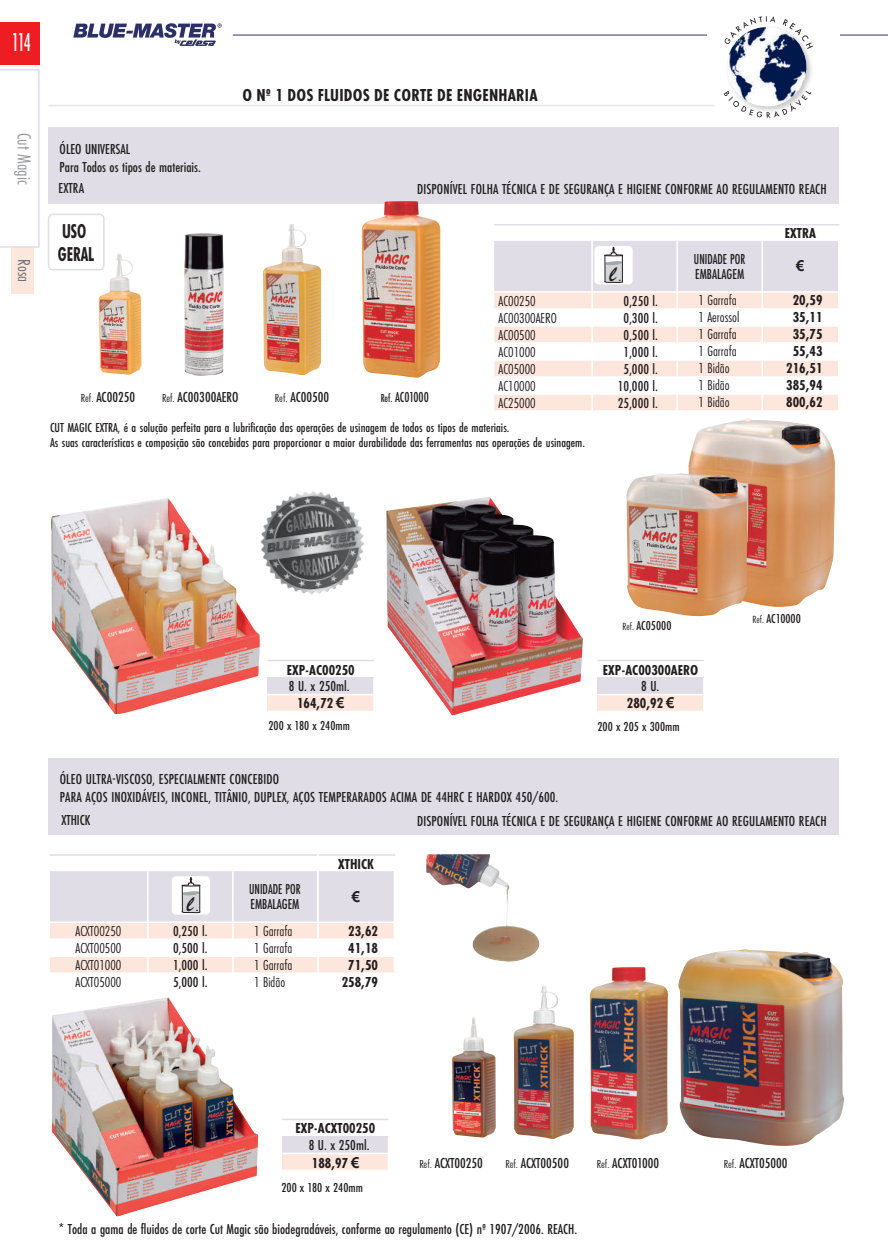
<style>
.page{position:relative;width:888px;height:1258px;background:#fff}
.page>*{position:absolute;margin:0;border:0;box-sizing:border-box;transform-origin:0 0}
.t1{font:500 27px "Futura PT Cond";color:#fff;scale:.7 1}
.t2{font:22.5px "Brush Script Std";color:#231f20}
.t3{font:19.5px "Futura PT Cond";color:#939598}
.t4{font:700 condensed 19.5px/23.4px "Futura BT";color:#231f20;scale:.83 1}
.t5{font:700 18px "Futura PT Cond";letter-spacing:.01em;color:#231f20}
.t6{font:18px "Futura PT Cond";color:#6c6d70}
.t7{font:500 15px/18px "Futura PT Cond";color:#231f20}
.t8{font:15px/17px "Futura PT Cond";color:#231f20}
.t9{font:700 15px/17px "Futura PT Cond";color:#231f20;text-align:center}
.t10{font:500 15px/15px "Futura PT Cond";color:#231f20;scale:.88 1}
.t11{font:500 15px "Futura PT Cond";color:#231f20;scale:.9 1}
.t12{font:700 15px "Arial";color:#231f20}
.t13{font:500 13.5px/15px "Futura PT Cond";color:#231f20}
.s1{font-weight:400;font-size:12px}
.s2{font-size:12px}
.s3{font-family:"Andale Mono";font-size:12.3px}
.s4{font-family:"Arial"}
.s5{font-weight:400;font-size:10.8px}
</style>
<div class="page">
<hr style="left:233px;top:35px;width:655px;height:1px;background:#2c3066">
<div style="left:12px;top:247px;width:22px;height:47px;background:#fde7dc"></div>
<div style="left:0;top:23px;width:40px;height:42px;background:#ee1d23"></div>
<svg style="left:0;top:69px;width:40px;height:179px"></svg>
<svg style="left:73px;top:23px;width:149px;height:23px"></svg>
<div style="left:707px;top:22px;width:132px;height:76px;background:#fff"></div>
<div style="left:49px;top:127px;width:790px;height:77px;background:#e0dde6"></div>
<hr style="left:494px;top:224px;width:98px;height:1px;background:#e0dde6">
<hr style="left:592px;top:224px;width:85px;height:1px;background:#e0dde6">
<hr style="left:677px;top:224px;width:85px;height:1px;background:#e0dde6">
<hr style="left:762px;top:224px;width:77px;height:1px;background:#e0dde6">
<div style="left:49px;top:758px;width:790px;height:76px;background:#e0dde6"></div>
<img style="left:99px;top:254px;width:43px;height:121px">
<img style="left:184px;top:233px;width:40px;height:143px">
<img style="left:263px;top:224px;width:58px;height:151px">
<img style="left:362px;top:201px;width:78px;height:177px">
<img style="left:688px;top:418px;width:147px;height:189px">
<img style="left:626px;top:473px;width:122px;height:143px">
<img style="left:426px;top:854px;width:113px;height:108px">
<img style="left:678px;top:949px;width:166px;height:197px">
<img style="left:514px;top:986px;width:60px;height:153px">
<img style="left:590px;top:967px;width:78px;height:172px">
<img style="left:452px;top:1016px;width:44px;height:121px">
<img style="left:52px;top:997px;width:206px;height:220px">
<img style="left:51px;top:498px;width:209px;height:217px">
<div style="left:268px;top:677px;width:106px;height:17px;background:#e0dde6"></div>
<div style="left:268px;top:694px;width:106px;height:17px;background:#fde7dc"></div>
<hr style="left:268px;top:694px;width:107px;height:1px;background:#fff">
<svg style="left:373px;top:677px;width:1px;height:34px"></svg>
<hr style="left:268px;top:660px;width:106px;height:1px;background:#e0dde6">
<img style="left:386px;top:497px;width:197px;height:218px">
<div style="left:597px;top:677px;width:107px;height:17px;background:#e0dde6"></div>
<div style="left:597px;top:694px;width:107px;height:17px;background:#fde7dc"></div>
<hr style="left:597px;top:694px;width:107px;height:1px;background:#fff">
<svg style="left:703px;top:677px;width:1px;height:34px"></svg>
<hr style="left:597px;top:660px;width:107px;height:1px;background:#e0dde6">
<div style="left:725px;top:25px;width:89px;height:89px;background:#231f20;opacity:.25"></div>
<img style="left:727px;top:49px;width:80px;height:42px">
<svg style="left:494px;top:225px;width:345px;height:186px"></svg>
<div style="left:282px;top:1136px;width:106px;height:17px;background:#e0dde6"></div>
<div style="left:282px;top:1153px;width:106px;height:17px;background:#fde7dc"></div>
<hr style="left:282px;top:1152px;width:107px;height:2px;background:#fff">
<hr style="left:282px;top:1118px;width:106px;height:2px;background:#e0dde6">
<hr style="left:49px;top:105px;width:665px;height:1px;background:#e6e7e9">
<svg style="left:99px;top:254px;width:5px;height:16px"></svg>
<div style="left:48px;top:214px;width:57px;height:56px;border:2px solid #e0dde6;border-radius:4px"></div>
<svg style="left:50px;top:854px;width:345px;height:119px"></svg>
<img style="left:246px;top:491px;width:118px;height:118px">
<svg style="left:725px;top:16px;width:88px;height:33px"></svg>
<svg style="left:724px;top:91px;width:87px;height:27px"></svg>
<h1 class="t1" style="left:12px;top:27px;width:29px">114</h1>
<h3 class="t3" style="left:35px;top:133px;width:53px;rotate:90deg">Cut Magic</h3>
<p class="t6" style="left:35px;top:259px;width:24px;rotate:90deg">Rosa</p>
<p class="t7" style="left:60px;top:140px;width:143px">ÓLEO UNIVERSAL<br>Para Todos os tipos de materiais.</p>
<p class="t7" style="left:59px;top:179px;width:27px">EXTRA</p>
<p class="t5" style="left:242px;top:84px;width:297px">O Nº 1 DOS FLUIDOS DE CORTE DE ENGENHARIA</p>
<p class="t7" style="left:417px;top:180px;width:411px">DISPONÍVEL FOLHA TÉCNICA E DE SEGURANÇA E HIGIENE CONFORME AO REGULAMENTO REACH</p>
<h3 class="t4" style="left:58px;top:219px;width:45px">USO<br>GERAL</h3>
<p class="t7" style="left:81px;top:388px;width:56px"><span class="s1">Ref.</span> AC00250</p>
<p class="t7" style="left:162px;top:388px;width:78px"><span class="s1">Ref.</span> AC00300AERO</p>
<p class="t7" style="left:275px;top:388px;width:56px"><span class="s1">Ref.</span> AC00500</p>
<p class="t11" style="left:381px;top:388px;width:55px"><span class="s2">Ref.</span> AC01000</p>
<h2 class="t2" style="left:609px;top:261px;width:16px">l<span class="s3">.</span></h2>
<p class="t8" style="left:498px;top:293px;width:39px">AC00250</p>
<p class="t7" style="left:624px;top:292px;width:36px">0,250 l.</p>
<p class="t8" style="left:498px;top:310px;width:60px">AC00300AERO</p>
<p class="t7" style="left:624px;top:309px;width:36px">0,300 l.</p>
<p class="t8" style="left:498px;top:327px;width:39px">AC00500</p>
<p class="t7" style="left:624px;top:326px;width:36px">0,500 l.</p>
<p class="t8" style="left:498px;top:344px;width:39px">AC01000</p>
<p class="t7" style="left:624px;top:343px;width:36px">1,000 l.</p>
<p class="t8" style="left:498px;top:361px;width:39px">AC05000</p>
<p class="t7" style="left:624px;top:360px;width:36px">5,000 l.</p>
<p class="t8" style="left:498px;top:378px;width:39px">AC10000</p>
<p class="t7" style="left:618px;top:377px;width:42px">10,000 l.</p>
<p class="t8" style="left:498px;top:395px;width:39px">AC25000</p>
<p class="t7" style="left:618px;top:394px;width:42px">25,000 l.</p>
<p class="t13" style="left:50px;top:420px;width:536px">CUT MAGIC EXTRA, é a solução perfeita para a lubrificação das operações de usinagem de todos os tipos de materiais.<br>As suas características e composição são concebidas para proporcionar a maior durabilidade das ferramentas nas operações de usinagem.</p>
<p class="t10" style="left:694px;top:251px;width:60px">UNIDADE POR<br>EMBALAGEM</p>
<p class="t8" style="left:698px;top:292px;width:42px">1 Garrafa<br>1 Aerossol<br>1 Garrafa<br>1 Garrafa<br>1 Bidão<br>1 Bidão<br>1 Bidão</p>
<p class="t9" style="left:785px;top:225px;width:33px">EXTRA</p>
<p class="t12" style="left:796px;top:256px;width:10px">€</p>
<p class="t9" style="left:786px;top:292px;width:38px">20,59<br>35,11<br>35,75<br>55,43<br>216,51<br>385,94<br>800,62</p>
<p class="t9" style="left:287px;top:661px;width:70px">EXP-AC00250</p>
<p class="t7" style="left:289px;top:677px;width:62px">8 U. x 250ml.</p>
<p class="t13" style="left:268px;top:718px;width:83px">200 x 180 x 240mm</p>
<p class="t9" style="left:297px;top:695px;width:49px">164,72 <span class="s4">€</span></p>
<p class="t7" style="left:60px;top:770px;width:500px">ÓLEO ULTRA-VISCOSO, ESPECIALMENTE CONCEBIDO<br>PARA AÇOS INOXIDÁVEIS, INCONEL, TITÂNIO, DUPLEX, AÇOS TEMPERARADOS ACIMA DE 44HRC E HARDOX 450/600.</p>
<p class="t13" style="left:623px;top:618px;width:50px"><span class="s5">Ref.</span> AC05000</p>
<p class="t9" style="left:603px;top:661px;width:97px">EXP-AC00300AERO</p>
<p class="t7" style="left:641px;top:677px;width:20px">8 U.</p>
<p class="t13" style="left:597px;top:719px;width:84px">200 x 205 x 300mm</p>
<p class="t9" style="left:627px;top:695px;width:49px">280,92 <span class="s4">€</span></p>
<p class="t13" style="left:753px;top:611px;width:50px"><span class="s5">Ref.</span> AC10000</p>
<p class="t7" style="left:61px;top:810px;width:31px">XTHICK</p>
<h2 class="t2" style="left:187px;top:891px;width:16px">l<span class="s3">.</span></h2>
<p class="t8" style="left:76px;top:923px;width:47px">ACXT00250</p>
<p class="t7" style="left:173px;top:922px;width:36px">0,250 l.</p>
<p class="t8" style="left:76px;top:940px;width:47px">ACXT00500</p>
<p class="t7" style="left:173px;top:939px;width:36px">0,500 l.</p>
<p class="t8" style="left:76px;top:957px;width:47px">ACXT01000</p>
<p class="t7" style="left:173px;top:956px;width:36px">1,000 l.</p>
<p class="t8" style="left:76px;top:974px;width:47px">ACXT05000</p>
<p class="t7" style="left:173px;top:973px;width:36px">5,000 l.</p>
<p class="t10" style="left:249px;top:882px;width:60px">UNIDADE POR<br>EMBALAGEM</p>
<p class="t8" style="left:254px;top:922px;width:40px;text-align:justify">1 Garrafa 1 Garrafa 1 Garrafa 1 Bidão</p>
<p class="t9" style="left:338px;top:855px;width:37px">XTHICK</p>
<p class="t12" style="left:352px;top:886px;width:10px">€</p>
<p class="t9" style="left:342px;top:922px;width:38px">23,62<br>41,18<br>71,50<br>258,79</p>
<p class="t7" style="left:417px;top:811px;width:411px">DISPONÍVEL FOLHA TÉCNICA E DE SEGURANÇA E HIGIENE CONFORME AO REGULAMENTO REACH</p>
<p class="t9" style="left:295px;top:1120px;width:81px">EXP-ACXT00250</p>
<p class="t7" style="left:309px;top:1136px;width:62px">8 U. x 250ml.</p>
<p class="t9" style="left:312px;top:1155px;width:49px">188,97 <span class="s4">€</span></p>
<p class="t13" style="left:281px;top:1180px;width:83px">200 x 180 x 240mm</p>
<p class="t7" style="left:419px;top:1154px;width:65px"><span class="s1">Ref.</span> ACXT00250</p>
<p class="t7" style="left:505px;top:1154px;width:65px"><span class="s1">Ref.</span> ACXT00500</p>
<p class="t7" style="left:597px;top:1154px;width:64px"><span class="s1">Ref.</span> ACXT01000</p>
<p class="t7" style="left:724px;top:1154px;width:65px"><span class="s1">Ref.</span> ACXT05000</p>
<p class="t7" style="left:59px;top:1219px;width:520px">* Toda a gama de fluidos de corte Cut Magic são biodegradáveis, conforme ao regulamento (CE) nº 1907/2006. REACH.</p>
</div>
